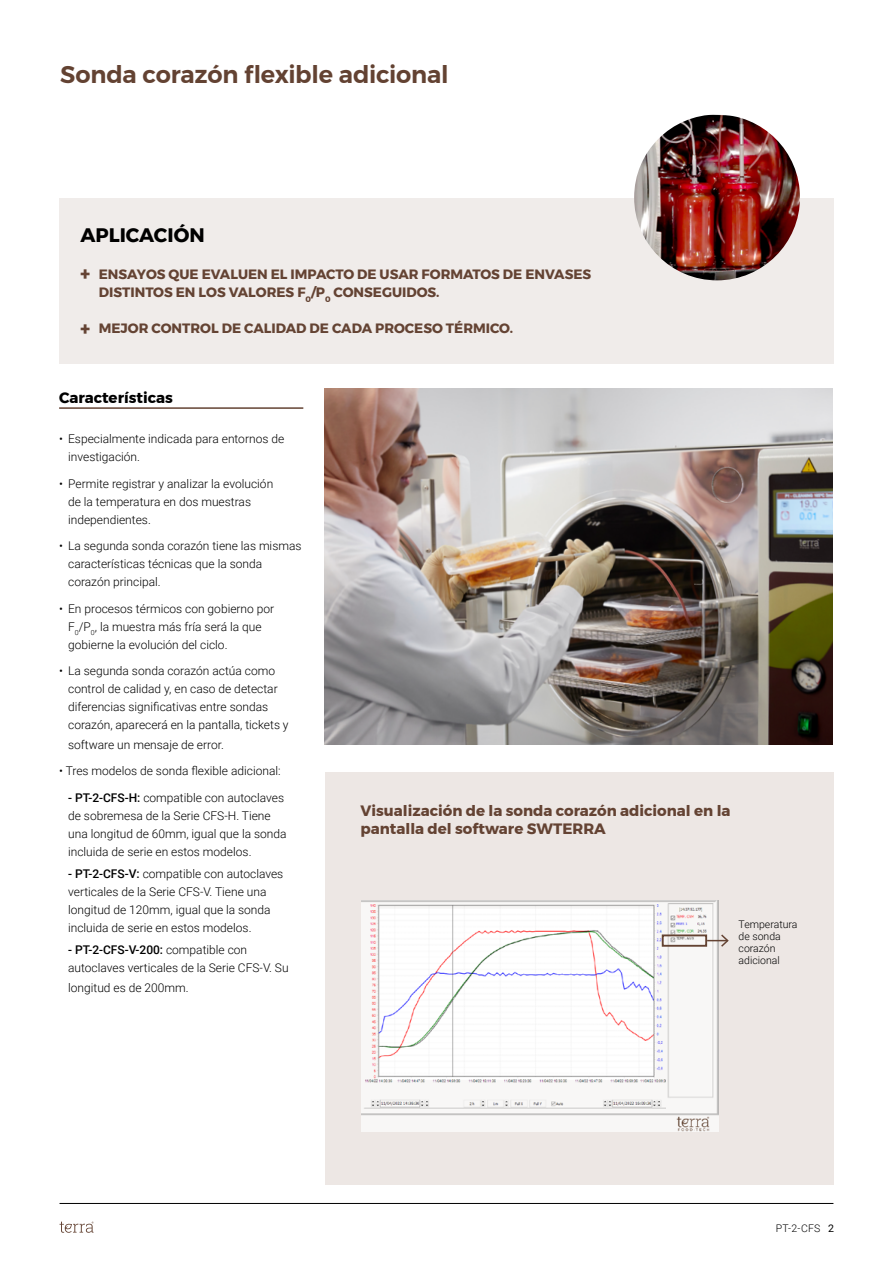
<style>
.page{position:relative;width:893px;height:1263px;background:#fff}
.page>*{position:absolute;margin:0;border:0;box-sizing:border-box;transform-origin:0 0}
.t1{font:600 24px "Montserrat";letter-spacing:-.01em;color:#634232}
.t2{font:700 19.5px "Montserrat";color:#000}
.t3{font:900 18px "Roboto";color:#644333}
.t4{font:700 15px/18px "Montserrat";color:#644333}
.t5{font:700 15px "Montserrat";color:#000}
.t6{font:700 13.5px/18px "Montserrat";color:#644333}
.t7{font:300 12px/18px "Roboto";color:#000}
.t8{font:300 10.5px/12px "Roboto";color:#000}
.s1{font-weight:500}
.s2{font-weight:400}
</style>
<div class="page">
<hr style="left:60px;top:1203px;width:773px;height:1px;background:#000">
<svg style="left:60px;top:1221px;width:34px;height:12px"></svg>
<div style="left:59px;top:198px;width:774px;height:166px;background:#f0ecea"></div>
<img style="left:634px;top:114px;width:166px;height:166px;border-radius:83px">
<div style="left:325px;top:772px;width:508px;height:412px;background:#ede7e4"></div>
<img style="left:362px;top:901px;width:304px;height:230px">
<img style="left:666px;top:901px;width:53px;height:230px">
<div style="left:662px;top:934px;width:45px;height:13px;border:2px solid #644333"></div>
<img style="left:325px;top:389px;width:508px;height:355px">
<hr style="left:59px;top:407px;width:244px;height:2px;background:#644333">
<svg style="left:707px;top:933px;width:22px;height:15px"></svg>
<h1 class="t1" style="left:60px;top:55px;width:390px">Sonda corazón flexible adicional</h1>
<h2 class="t2" style="left:80px;top:220px;width:126px">APLICACIÓN</h2>
<p class="t6" style="left:99px;top:265px;width:494px">ENSAYOS QUE EVALUEN EL IMPACTO DE USAR FORMATOS DE ENVASES<br>DISTINTOS EN LOS VALORES F<sub>0</sub>/P<sub>0</sub> CONSEGUIDOS.</p>
<p class="t6" style="left:99px;top:319px;width:416px">MEJOR CONTROL DE CALIDAD DE CADA PROCESO TÉRMICO.</p>
<h3 class="t3" style="left:80px;top:261px;width:11px">+</h3>
<h3 class="t3" style="left:80px;top:316px;width:11px">+</h3>
<p class="t5" style="left:59px;top:386px;width:115px">Características</p>
<p class="t7" style="left:68px;top:430px;width:218px;text-indent:-9px">• Especialmente indicada para entornos de investigación.</p>
<p class="t7" style="left:68px;top:474px;width:207px;text-indent:-9px">• Permite registrar y analizar la evolución de la temperatura en dos muestras independientes.</p>
<p class="t7" style="left:68px;top:537px;width:235px;text-indent:-9px">• La segunda sonda corazón tiene las mismas características técnicas que la sonda corazón principal.</p>
<p class="t7" style="left:68px;top:599px;width:208px;text-indent:-9px">• En procesos térmicos con gobierno por<br>F<sub>0</sub>/P<sub>0</sub>, la muestra más fría será la que gobierne la evolución del ciclo.</p>
<p class="t7" style="left:68px;top:662px;width:222px;text-indent:-9px">• La segunda sonda corazón actúa como control de calidad y, en caso de detectar diferencias significativas entre sondas corazón, aparecerá en la pantalla, tickets y</p>
<p class="t7" style="left:68px;top:735px;width:157px">software un mensaje de error.</p>
<p class="t7" style="left:59px;top:762px;width:223px">• Tres modelos de sonda flexible adicional:</p>
<p class="t7" style="left:68px;top:788px;width:220px"><span class="s1">- PT-2-CFS-H:</span> compatible con autoclaves de sobremesa de la Serie CFS-H. Tiene una longitud de 60mm, igual que la sonda incluida de serie en estos modelos.</p>
<p class="t7" style="left:68px;top:864px;width:217px"><span class="s1">- PT-2-CFS-V:</span> compatible con autoclaves verticales de la Serie CFS-V. Tiene una longitud de 120mm, igual que la sonda incluida de serie en estos modelos.</p>
<p class="t7" style="left:68px;top:941px;width:222px"><span class="s1">- PT-2-CFS-V-200:</span> compatible con autoclaves verticales de la Serie CFS-V. Su</p>
<p class="t7" style="left:68px;top:978px;width:122px">longitud es de 200mm.</p>
<p class="t4" style="left:361px;top:801px;width:371px">Visualización de la sonda corazón adicional en la pantalla del software SWTERRA</p>
<p class="t8" style="left:739px;top:918px;width:60px">Temperatura de sonda corazón adicional</p>
<p class="t8" style="left:776px;top:1222px;width:60px">PT-2-CFS <span class="s2">2</span></p>
</div>
